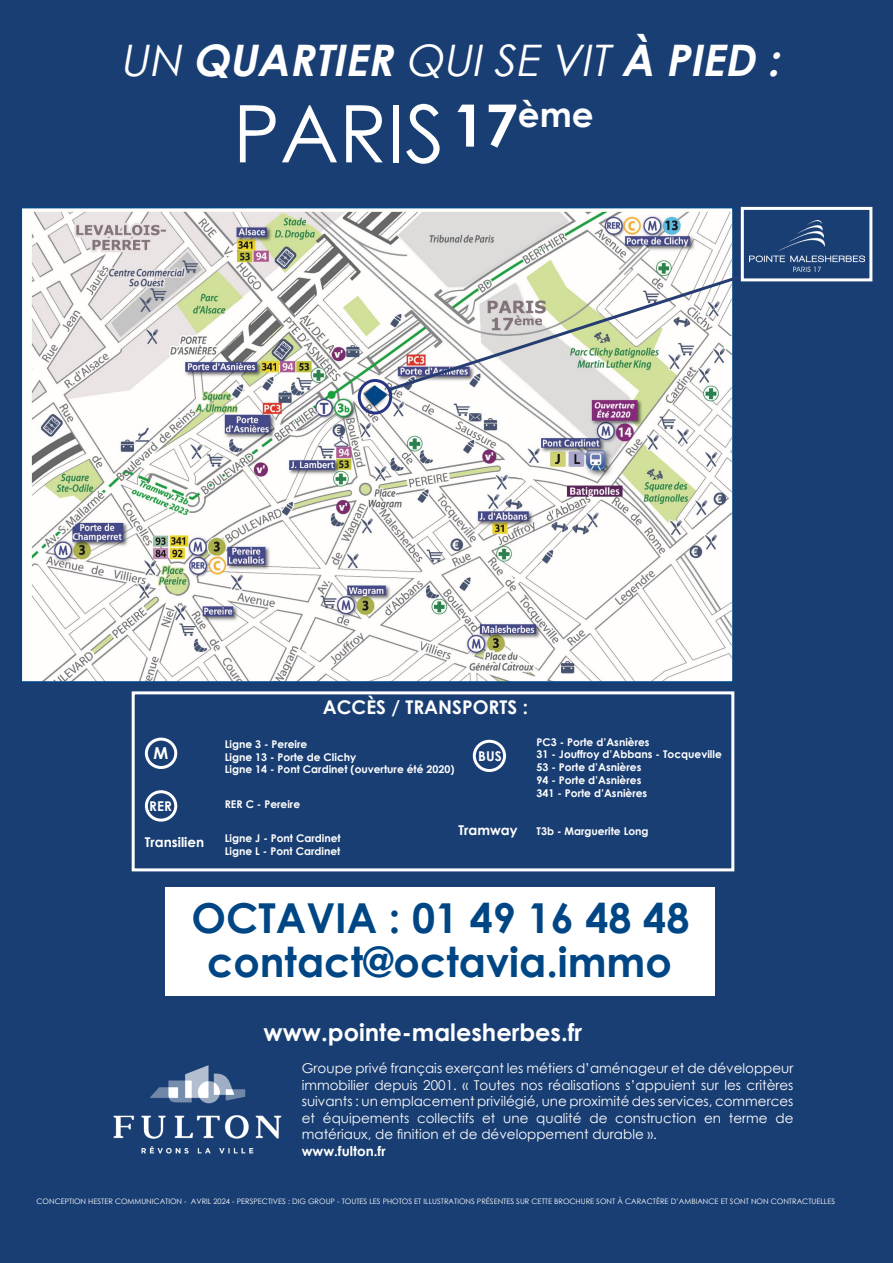
<style>
.page{position:relative;width:893px;height:1263px;background:#193e73}
.page>*{position:absolute;margin:0;border:0;box-sizing:border-box;transform-origin:0 0}
.t1{font:79.5px "Century Gothic";color:#fff}
.t2{font:italic 700 43.5px "Century Gothic";color:#fff}
.t3{font:700 41.25px "Century Gothic";color:#004685}
.t4{font:700 34.05px "Century Gothic";color:#fff}
.t5{font:700 24px "Century Gothic";color:#fff}
.t6{font:700 18.9px "Century Gothic";color:#fff}
.t7{font:700 16.5px "Century Gothic";color:#fff}
.t8{font:13.5px/16.5px "Century Gothic";color:#fff;text-align:justify}
.t9{font:700 13.5px "Century Gothic";color:#fff}
.t10{font:700 10.65px "Century Gothic";color:#fff}
.t11{font:7.5px "Century Gothic";color:#fff}
.s1{font-weight:400}
.s2{font-size:58.5px}
</style>
<div class="page">
<img style="left:113px;top:1065px;width:169px;height:89px">
<div style="left:166px;top:887px;width:549px;height:109px;background:#fff"></div>
<div style="left:145px;top:738px;width:32px;height:31px;border:3px solid #fff;border-radius:50%"></div>
<div style="left:473px;top:740px;width:33px;height:32px;border:3px solid #fff;border-radius:50%"></div>
<div style="left:145px;top:790px;width:32px;height:32px;border:3px solid #fff;border-radius:50%"></div>
<div style="left:132px;top:691px;width:602px;height:180px;border:3px solid #fff"></div>
<img style="left:24px;top:210px;width:707px;height:470px">
<div style="left:358px;top:379px;width:34px;height:35px;border:3px solid #283684;border-radius:50%"></div>
<img style="left:749px;top:221px;width:115px;height:51px">
<div style="left:741px;top:207px;width:131px;height:74px;border:3px solid #fff"></div>
<svg style="left:364px;top:273px;width:381px;height:133px;background:#d2d6d0"></svg>
<p class="t2" style="left:120px;top:27px;width:672px"><span class="s1">UN</span> QUARTIER <span class="s1">QUISE VIT</span>À PIED :</p>
<p class="t4" style="left:452px;top:89px;width:143px"><span class="s2">17</span>ème</p>
<p class="t1" style="left:233px;top:78px;width:213px">PARIS</p>
<p class="t6" style="left:323px;top:693px;width:207px">ACCÈS / TRANSPORTS :</p>
<p class="t7" style="left:154px;top:741px;width:16px">M</p>
<p class="t10" style="left:225px;top:736px;width:84px">Ligne 3 - Pereire</p>
<p class="t10" style="left:225px;top:748px;width:133px">Ligne 13 - Porte de Clichy</p>
<p class="t10" style="left:225px;top:761px;width:231px">Ligne 14 - Pont Cardinet (ouverture été 2020)</p>
<p class="t9" style="left:478px;top:746px;width:25px">BUS</p>
<p class="t10" style="left:537px;top:734px;width:115px">PC3 - Porte d’Asnières</p>
<p class="t10" style="left:537px;top:746px;width:187px">31 - Jouffroy d’Abbans - Tocqueville</p>
<p class="t10" style="left:537px;top:759px;width:106px">53 - Porte d’Asnières</p>
<p class="t10" style="left:537px;top:772px;width:106px">94 - Porte d’Asnières</p>
<p class="t10" style="left:537px;top:785px;width:112px">341 - Porte d’Asnières</p>
<p class="t9" style="left:149px;top:796px;width:24px">RER</p>
<p class="t10" style="left:225px;top:796px;width:77px">RER C - Pereire</p>
<p class="t9" style="left:145px;top:832px;width:61px">Transilien</p>
<p class="t10" style="left:225px;top:830px;width:118px">Ligne J - Pont Cardinet</p>
<p class="t10" style="left:225px;top:842px;width:117px">Ligne L - Pont Cardinet</p>
<p class="t9" style="left:459px;top:820px;width:61px">Tramway</p>
<p class="t10" style="left:537px;top:823px;width:113px">T3b - Marguerite Long</p>
<p class="t3" style="left:192px;top:887px;width:499px">OCTAVIA : 01 49 16 48 48</p>
<p class="t3" style="left:207px;top:931px;width:466px">contact@octavia.immo</p>
<p class="t5" style="left:263px;top:1014px;width:320px">www.pointe-malesherbes.fr</p>
<p class="t8" style="left:302px;top:1060px;width:493px">Groupe privé français exerçant les métiers d’aménageur et de développeur immobilier depuis 2001. « Toutes nos réalisations s’appuient sur les critères suivants : un emplacement privilégié, une proximité des services, commerces et équipements collectifs et une qualité de construction en terme de matériaux, de finition et de développement durable ».</p>
<p class="t9" style="left:302px;top:1140px;width:85px">www.fulton.fr</p>
<p class="t11" style="left:37px;top:1196px;width:800px">CONCEPTION HESTER COMMUNICATION - AVRIL 2024 - PERSPECTIVES : DIG GROUP - TOUTES LES PHOTOS ET ILLUSTRATIONS PRÉSENTES SUR CETTE BROCHURE SONT À CARACTÈRE D’AMBIANCE ET SONT NON CONTRACTUELLES</p>
</div>
